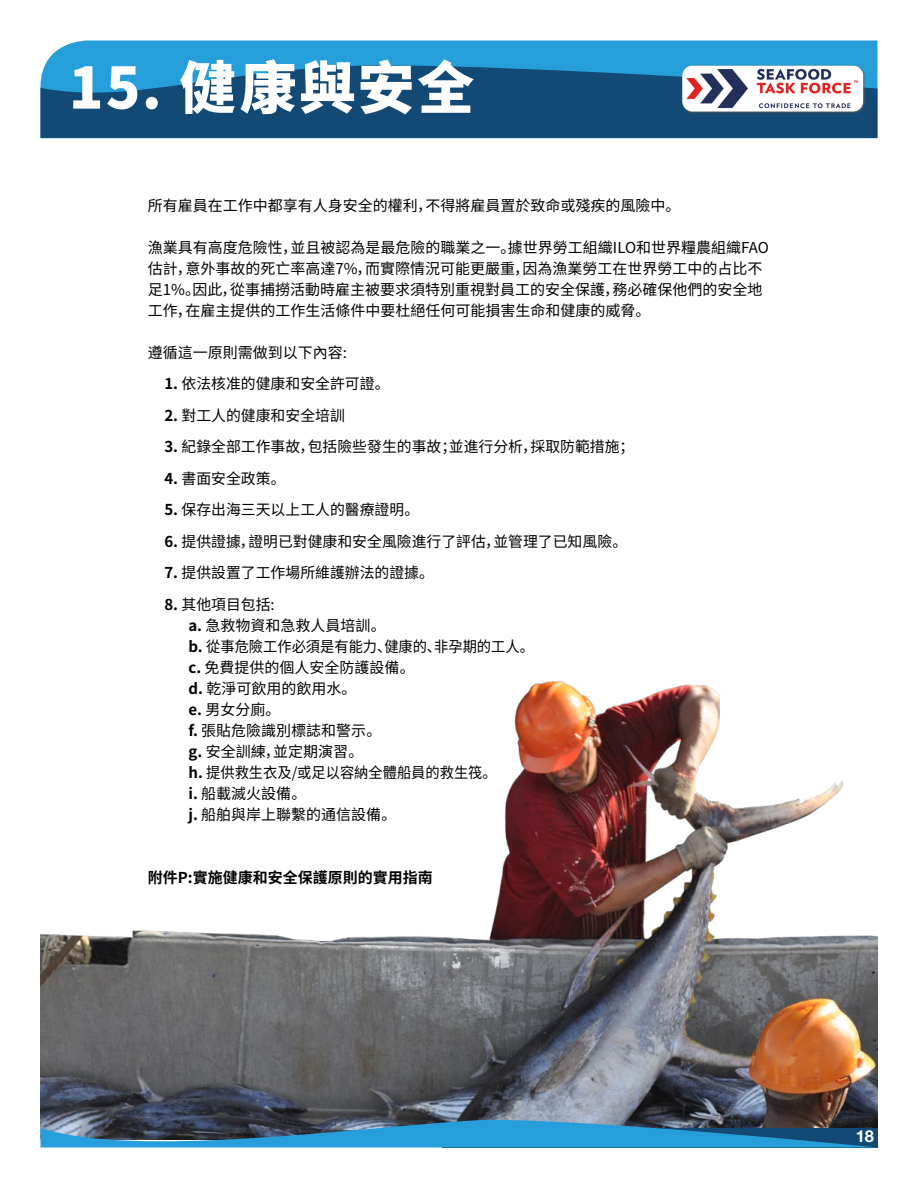
<style>
.page{position:relative;width:918px;height:1188px;background:#fff}
.page>*{position:absolute;margin:0;border:0;box-sizing:border-box;transform-origin:0 0}
.t1{font:900 57px "Noto Sans SC";letter-spacing:.04em;color:#fff}
.t2{font:700 16.5px "Helvetica Neue";color:#fff}
.t3{font:15px/21px "Noto Sans SC";color:#000}
.t4{font:700 15px "Noto Sans SC";color:#000}
.s1{font-weight:700}
</style>
<div class="page">
<img style="left:40px;top:680px;width:838px;height:435px">
<div style="left:45px;top:40px;width:833px;height:25px;background:#269ed9"></div>
<svg style="left:40px;top:65px;width:838px;height:73px;background:#145582"></svg>
<svg style="left:40px;top:1115px;width:838px;height:33px;background:#367498"></svg>
<img style="left:682px;top:65px;width:183px;height:49px">
<h1 class="t1" style="left:69px;top:56px;width:407px">15. 健康與安全</h1>
<p class="t3" style="left:148px;top:195px;width:534px">所有雇員在工作中都享有人身安全的權利，不得將雇員置於致命或殘疾的風險中。</p>
<p class="t3" style="left:148px;top:237px;width:622px">漁業具有高度危險性，並且被認為是最危險的職業之一。據世界勞工組織ILO和世界糧農組織FAO估計，意外事故的死亡率高達7%，而實際情況可能更嚴重，因為漁業勞工在世界勞工中的占比不足1%。因此，從事捕撈活動時雇主被要求須特別重視對員工的安全保護，務必確保他們的安全地工作，在雇主提供的工作生活條件中要杜絕任何可能損害生命和健康的威脅。</p>
<p class="t3" style="left:148px;top:342px;width:201px">遵循這一原則需做到以下內容:</p>
<p class="t3" style="left:164px;top:373px;width:227px"><span class="s1">1.</span> 依法核准的健康和安全許可證。</p>
<p class="t3" style="left:164px;top:405px;width:182px"><span class="s1">2.</span> 對工人的健康和安全培訓</p>
<p class="t3" style="left:164px;top:436px;width:472px"><span class="s1">3.</span> 紀錄全部工作事故，包括險些發生的事故；並進行分析，採取防範措施；</p>
<p class="t3" style="left:164px;top:468px;width:123px"><span class="s1">4.</span> 書面安全政策。</p>
<p class="t3" style="left:164px;top:499px;width:256px"><span class="s1">5.</span> 保存出海三天以上工人的醫療證明。</p>
<p class="t3" style="left:164px;top:531px;width:464px"><span class="s1">6.</span> 提供證據，證明已對健康和安全風險進行了評估，並管理了已知風險。</p>
<p class="t3" style="left:164px;top:562px;width:271px"><span class="s1">7.</span> 提供設置了工作場所維護辦法的證據。</p>
<p class="t3" style="left:188px;top:594px;width:347px;text-indent:-24px"><span class="s1">8.</span> 其他項目包括:<br><span class="s1">a.</span> 急救物資和急救人員培訓。<br><span class="s1">b.</span> 從事危險工作必須是有能力、健康的、非孕期的工人。<span class="s1">c.</span> 免費提供的個人安全防護設備。<br><span class="s1">d.</span> 乾淨可飲用的飲用水。<br><span class="s1">e.</span> 男女分廁。<br><span class="s1">f.</span> 張貼危險識別標誌和警示。<br><span class="s1">g.</span> 安全訓練，並定期演習。<br><span class="s1">h.</span> 提供救生衣及/或足以容納全體船員的救生筏。<br><span class="s1">i.</span> 船載滅火設備。<br><span class="s1">j.</span> 船舶與岸上聯繫的通信設備。</p>
<p class="t4" style="left:148px;top:869px;width:286px">附件P:實施健康和安全保護原則的實用指南</p>
<p class="t2" style="left:856px;top:1126px;width:20px">18</p>
</div>
